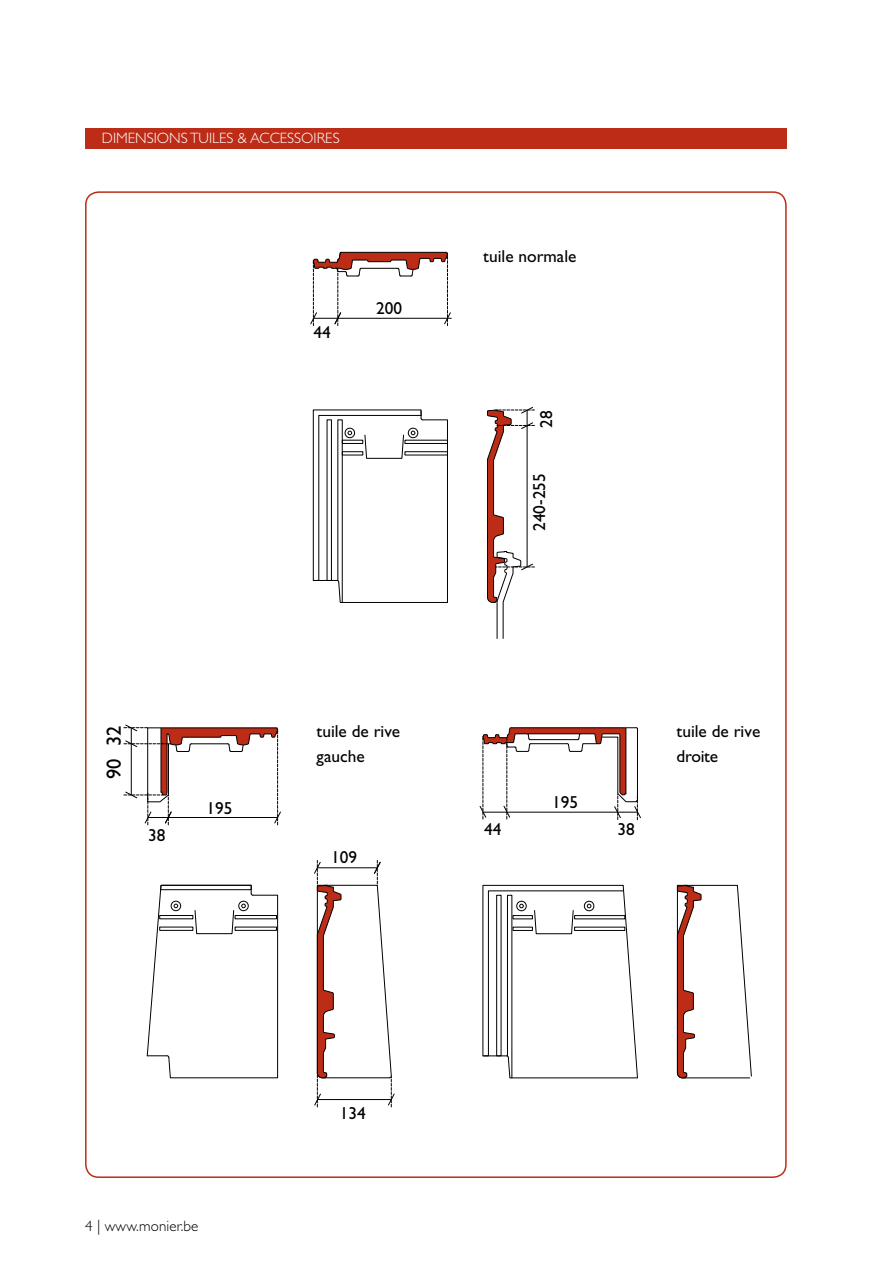
<style>
.page{position:relative;width:893px;height:1263px;background:#fff}
.page>*{position:absolute;margin:0;border:0;box-sizing:border-box;transform-origin:0 0}
.t1{font:20.55px "Gill Sans Std";color:#000}
.t2{font:17.4px/24.6px "Gill Sans Std";color:#000}
.t3{font:300 15px "Gill Sans Std";color:#fff}
.t4{font:300 15px "Gill Sans Std";letter-spacing:.01em;color:#000}
</style>
<div class="page">
<div style="left:85px;top:128px;width:702px;height:20px;background:#bd2c16"></div>
<svg style="left:124px;top:724px;width:157px;height:101px"></svg>
<svg style="left:314px;top:860px;width:81px;height:247px"></svg>
<svg style="left:147px;top:884px;width:131px;height:194px"></svg>
<svg style="left:310px;top:251px;width:141px;height:75px"></svg>
<svg style="left:487px;top:407px;width:47px;height:232px"></svg>
<svg style="left:313px;top:409px;width:135px;height:194px"></svg>
<svg style="left:677px;top:885px;width:75px;height:193px"></svg>
<svg style="left:482px;top:885px;width:156px;height:193px"></svg>
<svg style="left:479px;top:727px;width:162px;height:93px"></svg>
<p class="t3" style="left:102px;top:130px;width:239px">DIMENSIONS TUILES &amp; ACCESSOIRES</p>
<p class="t2" style="left:314px;top:320px;width:19px">44</p>
<p class="t2" style="left:376px;top:296px;width:28px">200</p>
<p class="t1" style="left:102px;top:779px;width:55px;rotate:-90deg">90 32</p>
<p class="t2" style="left:148px;top:823px;width:19px">38</p>
<p class="t2" style="left:207px;top:796px;width:28px">195</p>
<p class="t2" style="left:317px;top:719px;width:85px">tuile de rive gauche</p>
<p class="t2" style="left:331px;top:845px;width:28px">109</p>
<p class="t2" style="left:483px;top:244px;width:95px">tuile normale</p>
<p class="t2" style="left:534px;top:428px;width:19px;rotate:-90deg">28</p>
<p class="t2" style="left:527px;top:531px;width:59px;rotate:-90deg">240-255</p>
<p class="t2" style="left:484px;top:817px;width:19px">44</p>
<p class="t2" style="left:552px;top:790px;width:28px">195</p>
<p class="t2" style="left:617px;top:817px;width:19px">38</p>
<p class="t2" style="left:677px;top:719px;width:85px">tuile de rive droite</p>
<p class="t4" style="left:85px;top:1217px;width:115px">4 | www.monier.be</p>
<p class="t2" style="left:340px;top:1100px;width:28px">134</p>
</div>
